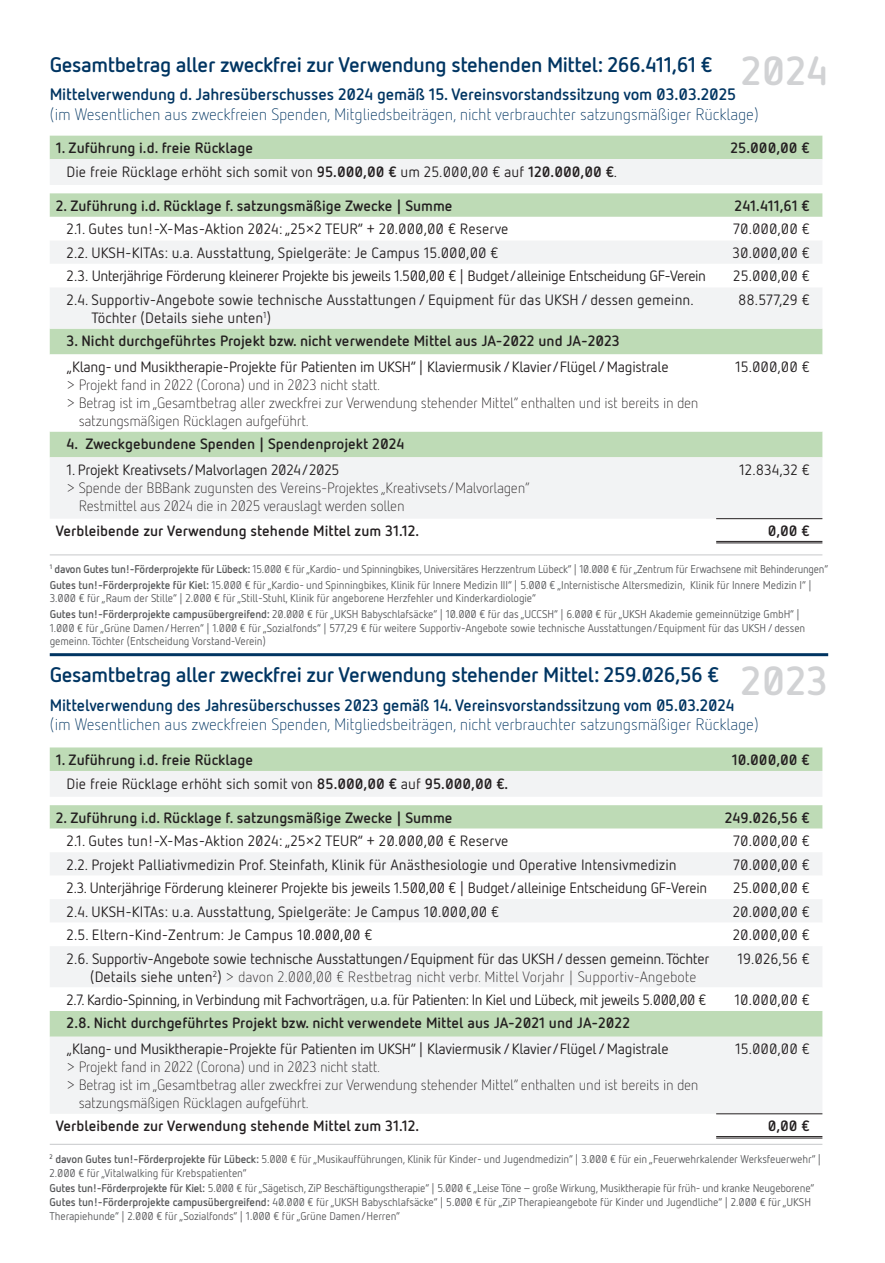
<style>
.page{position:relative;width:885px;height:1263px;background:#fff}
.page>*{position:absolute;margin:0;border:0;box-sizing:border-box;transform-origin:0 0}
.t1{font:700 40.35px "UKSH Netto";color:#d1d2d4}
.t2{font:700 21px "UKSH Netto";letter-spacing:-.02em;color:#003562}
.t3{font:300 16.5px "UKSH Netto";letter-spacing:-.01em;color:#003562}
.t4{font:700 16.5px "UKSH Netto";letter-spacing:-.01em;color:#003562}
.t5{font:14.85px/17.9px "UKSH Netto";letter-spacing:-.02em;color:#231f20}
.t6{font:14.85px/17.9px "UKSH Netto";color:#231f20}
.t7{font:700 14.85px "UKSH Netto";color:#231f20}
.t8{font:300 14.85px/17.9px "UKSH Netto";letter-spacing:-.02em;color:#231f20}
.t9{font:11.25px/14.2px "UKSH Netto";letter-spacing:-.01em;color:#57585a}
.t10{font:11.25px/16.4px "UKSH Netto";letter-spacing:-.01em;color:#57585a;scale:.95 1}
.s1{font-weight:700}
.s2{font-weight:300}
</style>
<div class="page">
<div style="left:50px;top:136px;width:772px;height:23px;background:#bedbb6"></div>
<svg style="left:50px;top:159px;width:772px;height:359px;fill:#f2f3f4"></svg>
<svg style="left:50px;top:217px;width:772px;height:214px"></svg>
<hr style="left:716px;top:541px;width:106px;height:1px;background:#231f20">
<hr style="left:716px;top:542px;width:106px;height:1px;background:#231f20">
<hr style="left:716px;top:518px;width:106px;height:1px;background:#231f20">
<div style="left:50px;top:747px;width:772px;height:24px;background:#bedbb6"></div>
<svg style="left:50px;top:771px;width:772px;height:343px;fill:#f2f3f4"></svg>
<svg style="left:50px;top:829px;width:772px;height:182px"></svg>
<hr style="left:716px;top:1113px;width:106px;height:1px;background:#231f20">
<hr style="left:716px;top:1136px;width:106px;height:1px;background:#231f20">
<hr style="left:716px;top:1138px;width:106px;height:1px;background:#231f20">
<hr style="left:50px;top:653px;width:778px;height:3px;background:#003562">
<hr style="left:50px;top:1144px;width:772px;height:1px;background:#c7c8ca">
<hr style="left:50px;top:554px;width:772px;height:1px;background:#c7c8ca">
<h1 class="t1" style="left:740px;top:45px;width:89px">2024</h1>
<h2 class="t2" style="left:50px;top:51px;width:664px">Gesamtbetrag aller zweckfrei zur Verwendung stehenden Mittel: 266.411,61 €</h2>
<h3 class="t4" style="left:50px;top:84px;width:688px">Mittelverwendung d. Jahresüberschusses 2024 gemäß 15. Vereinsvorstandssitzung vom 03.03.2025</h3>
<h3 class="t3" style="left:50px;top:105px;width:710px">(im Wesentlichen aus zweckfreien Spenden, Mitgliedsbeiträgen, nicht verbrauchter satzungsmäßiger Rücklage)</h3>
<h3 class="t7" style="left:56px;top:138px;width:199px">1. Zuführung i.d. freie Rücklage</h3>
<h3 class="t7" style="left:730px;top:138px;width:81px">25.000,00 €</h3>
<h3 class="t6" style="left:67px;top:162px;width:552px">Die freie Rücklage erhöht sich somit von <span class="s1">95.000,00 €</span> um 25.000,00 € auf <span class="s1">120.000,00 €</span>.</h3>
<h3 class="t7" style="left:56px;top:196px;width:398px">2. Zuführung i.d. Rücklage f. satzungsmäßige Zwecke | Summe</h3>
<h3 class="t7" style="left:734px;top:196px;width:77px">241.411,61 €</h3>
<h3 class="t6" style="left:67px;top:220px;width:443px">2.1. Gutes tun!-X-Mas-Aktion 2024: „25x2 TEUR“ + 20.000,00 € Reserve</h3>
<h3 class="t5" style="left:733px;top:220px;width:78px">70.000,00 €</h3>
<h3 class="t6" style="left:67px;top:243px;width:433px">2.2. UKSH-KITAs: u.a. Ausstattung, Spielgeräte: Je Campus 15.000,00 €</h3>
<h3 class="t5" style="left:732px;top:243px;width:79px">30.000,00 €</h3>
<h3 class="t5" style="left:67px;top:267px;width:641px">2.3. Unterjährige Förderung kleinerer Projekte bis jeweils 1.500,00 € | Budget/alleinige Entscheidung GF-Verein</h3>
<h3 class="t5" style="left:733px;top:267px;width:78px">25.000,00 €</h3>
<h3 class="t6" style="left:92px;top:290px;width:603px;text-indent:-25px">2.4. Supportiv-Angebote sowie technische Ausstattungen / Equipment für das UKSH / dessen gemeinn.<br>Töchter (Details siehe unten<sup>1</sup>)</h3>
<h3 class="t5" style="left:738px;top:290px;width:73px">88.577,29 €</h3>
<h3 class="t7" style="left:67px;top:331px;width:554px">3. Nicht durchgeführtes Projekt bzw. nicht verwendete Mittel aus JA-2022 und JA-2023</h3>
<h3 class="t5" style="left:67px;top:358px;width:603px">„Klang- und Musiktherapie-Projekte für Patienten im UKSH“ | Klaviermusik / Klavier/Flügel / Magistrale</h3>
<h3 class="t8" style="left:67px;top:376px;width:315px">&gt; Projekt fand in 2022 (Corona) und in 2023 nicht statt.</h3>
<h3 class="t8" style="left:67px;top:393px;width:633px">&gt; Betrag ist im „Gesamtbetrag aller zweckfrei zur Verwendung stehender Mittel“ enthalten und ist bereits in den</h3>
<h3 class="t8" style="left:79px;top:411px;width:231px">satzungsmäßigen Rücklagen aufgeführt.</h3>
<h3 class="t5" style="left:735px;top:358px;width:76px">15.000,00 €</h3>
<h3 class="t7" style="left:67px;top:434px;width:339px">4. Zweckgebundene Spenden | Spendenprojekt 2024</h3>
<h3 class="t5" style="left:67px;top:460px;width:274px">1. Projekt Kreativsets/Malvorlagen 2024/2025</h3>
<h3 class="t8" style="left:79px;top:478px;width:453px;text-indent:-12px">&gt; Spende der BBBank zugunsten des Vereins-Projektes „Kreativsets/Malvorlagen“<br>Restmittel aus 2024 die in 2025 verauslagt werden sollen</h3>
<h3 class="t5" style="left:739px;top:460px;width:72px">12.834,32 €</h3>
<h3 class="t7" style="left:56px;top:521px;width:365px">Verbleibende zur Verwendung stehende Mittel zum 31.12.</h3>
<h3 class="t7" style="left:767px;top:521px;width:44px">0,00 €</h3>
<p class="t10" style="left:50px;top:560px;width:821px"><sup>1</sup> <span class="s1">davon Gutes tun!-Förderprojekte für Lübeck:</span> 15.000 € für „Kardio- und Spinningbikes, Universitäres Herzzentrum Lübeck“ | 10.000 € für „Zentrum für Erwachsene mit Behinderungen“<br><span class="s1">Gutes tun!-Förderprojekte für Kiel:</span> 15.000 € für „Kardio- und Spinningbikes, Klinik für Innere Medizin III“ | 5.000 € „Internistische Altersmedizin, Klinik für Innere Medizin I“ |</p>
<p class="t9" style="left:50px;top:590px;width:751px;line-height:16.4px">3.000 € für „Raum der Stille“ | 2.000 € für „Still-Stuhl, Klinik für angeborene Herzfehler und Kinderkardiologie“<br><span class="s1">Gutes tun!-Förderprojekte campusübergreifend:</span> 20.000 € für „UKSH Babyschlafsäcke“ | 10.000 € für das „UCCSH“ | 6.000 € für „UKSH Akademie gemeinnützige GmbH“ |</p>
<p class="t9" style="left:50px;top:621px;width:757px;line-height:13.5px">1.000 € für „Grüne Damen/Herren“ | 1.000 € für „Sozialfonds“ | 577,29 € für weitere Supportiv-Angebote sowie technische Ausstattungen/Equipment für das UKSH / dessen gemeinn. Töchter (Entscheidung Vorstand-Verein)</p>
<h1 class="t1" style="left:740px;top:655px;width:89px">2023</h1>
<h2 class="t2" style="left:50px;top:661px;width:670px">Gesamtbetrag aller zweckfrei zur Verwendung stehender Mittel: 259.026,56 €</h2>
<h3 class="t4" style="left:50px;top:694px;width:686px">Mittelverwendung des Jahresüberschusses 2023 gemäß 14. Vereinsvorstandssitzung vom 05.03.2024</h3>
<h3 class="t3" style="left:50px;top:715px;width:710px">(im Wesentlichen aus zweckfreien Spenden, Mitgliedsbeiträgen, nicht verbrauchter satzungsmäßiger Rücklage)</h3>
<h3 class="t7" style="left:56px;top:750px;width:199px">1. Zuführung i.d. freie Rücklage</h3>
<h3 class="t7" style="left:731px;top:750px;width:79px">10.000,00 €</h3>
<h3 class="t6" style="left:67px;top:774px;width:443px">Die freie Rücklage erhöht sich somit von <span class="s1">85.000,00 €</span> auf <span class="s1">95.000,00 €.</span></h3>
<h3 class="t7" style="left:56px;top:808px;width:398px">2. Zuführung i.d. Rücklage f. satzungsmäßige Zwecke | Summe</h3>
<h3 class="t7" style="left:724px;top:808px;width:86px">249.026,56 €</h3>
<h3 class="t6" style="left:67px;top:832px;width:443px">2.1. Gutes tun!-X-Mas-Aktion 2024: „25x2 TEUR“ + 20.000,00 € Reserve</h3>
<h3 class="t5" style="left:733px;top:832px;width:78px">70.000,00 €</h3>
<h3 class="t6" style="left:67px;top:855px;width:611px">2.2. Projekt Palliativmedizin Prof. Steinfath, Klinik für Anästhesiologie und Operative Intensivmedizin</h3>
<h3 class="t5" style="left:733px;top:855px;width:78px">70.000,00 €</h3>
<h3 class="t5" style="left:67px;top:879px;width:642px">2.3. Unterjährige Förderung kleinerer Projekte bis jeweils 1.500,00 € | Budget/alleinige Entscheidung GF-Verein</h3>
<h3 class="t5" style="left:733px;top:879px;width:78px">25.000,00 €</h3>
<h3 class="t6" style="left:67px;top:902px;width:434px">2.4. UKSH-KITAs: u.a. Ausstattung, Spielgeräte: Je Campus 10.000,00 €</h3>
<h3 class="t5" style="left:732px;top:902px;width:78px">20.000,00 €</h3>
<h3 class="t6" style="left:67px;top:926px;width:307px">2.5. Eltern-Kind-Zentrum: Je Campus 10.000,00 €</h3>
<h3 class="t5" style="left:732px;top:926px;width:78px">20.000,00 €</h3>
<h3 class="t5" style="left:90px;top:949px;width:620px;text-indent:-23px">2.6. Supportiv-Angebote sowie technische Ausstattungen/Equipment für das UKSH / dessen gemeinn. Töchter (Details siehe unten<sup>2</sup>) <span class="s2">&gt; davon 2.000,00 € Restbetrag nicht verbr. Mittel Vorjahr | Supportiv-Angebote</span></h3>
<h3 class="t5" style="left:737px;top:949px;width:74px">19.026,56 €</h3>
<h3 class="t5" style="left:67px;top:990px;width:641px">2.7. Kardio-Spinning, in Verbindung mit Fachvorträgen, u.a. für Patienten: In Kiel und Lübeck, mit jeweils 5.000,00 €</h3>
<h3 class="t5" style="left:734px;top:990px;width:77px">10.000,00 €</h3>
<h3 class="t7" style="left:67px;top:1014px;width:565px">2.8. Nicht durchgeführtes Projekt bzw. nicht verwendete Mittel aus JA-2021 und JA-2022</h3>
<h3 class="t5" style="left:67px;top:1040px;width:603px">„Klang- und Musiktherapie-Projekte für Patienten im UKSH“ | Klaviermusik / Klavier/Flügel / Magistrale</h3>
<h3 class="t8" style="left:67px;top:1058px;width:315px">&gt; Projekt fand in 2022 (Corona) und in 2023 nicht statt.</h3>
<h3 class="t8" style="left:67px;top:1076px;width:633px">&gt; Betrag ist im „Gesamtbetrag aller zweckfrei zur Verwendung stehender Mittel“ enthalten und ist bereits in den</h3>
<h3 class="t8" style="left:79px;top:1093px;width:231px">satzungsmäßigen Rücklagen aufgeführt.</h3>
<h3 class="t5" style="left:735px;top:1040px;width:76px">15.000,00 €</h3>
<h3 class="t7" style="left:56px;top:1116px;width:365px">Verbleibende zur Verwendung stehende Mittel zum 31.12.</h3>
<h3 class="t7" style="left:767px;top:1116px;width:44px">0,00 €</h3>
<p class="t9" style="left:50px;top:1152px;width:773px"><sup>2</sup> <span class="s1">davon Gutes tun!-Förderprojekte für Lübeck:</span> 5.000 € für „Musikaufführungen, Klinik für Kinder- und Jugendmedizin“ | 3.000 € für ein „Feuerwehrkalender Werksfeuerwehr“ | 2.000 € für „Vitalwalking für Krebspatienten“<br><span class="s1">Gutes tun!-Förderprojekte für Kiel:</span> 5.000 € für „Sägetisch, ZiP Beschäftigungstherapie“ | 5.000 € „Leise Töne - große Wirkung, Musiktherapie für früh- und kranke Neugeborene“ <span class="s1">Gutes tun!-Förderprojekte campusübergreifend:</span> 40.000 € für „UKSH Babyschlafsäcke“ | 5.000 € für „ZiP Therapieangebote für Kinder und Jugendliche“ | 2.000 € für „UKSH Therapiehunde“ | 2.000 € für „Sozialfonds“ | 1.000 € für „Grüne Damen/Herren“</p>
</div>
